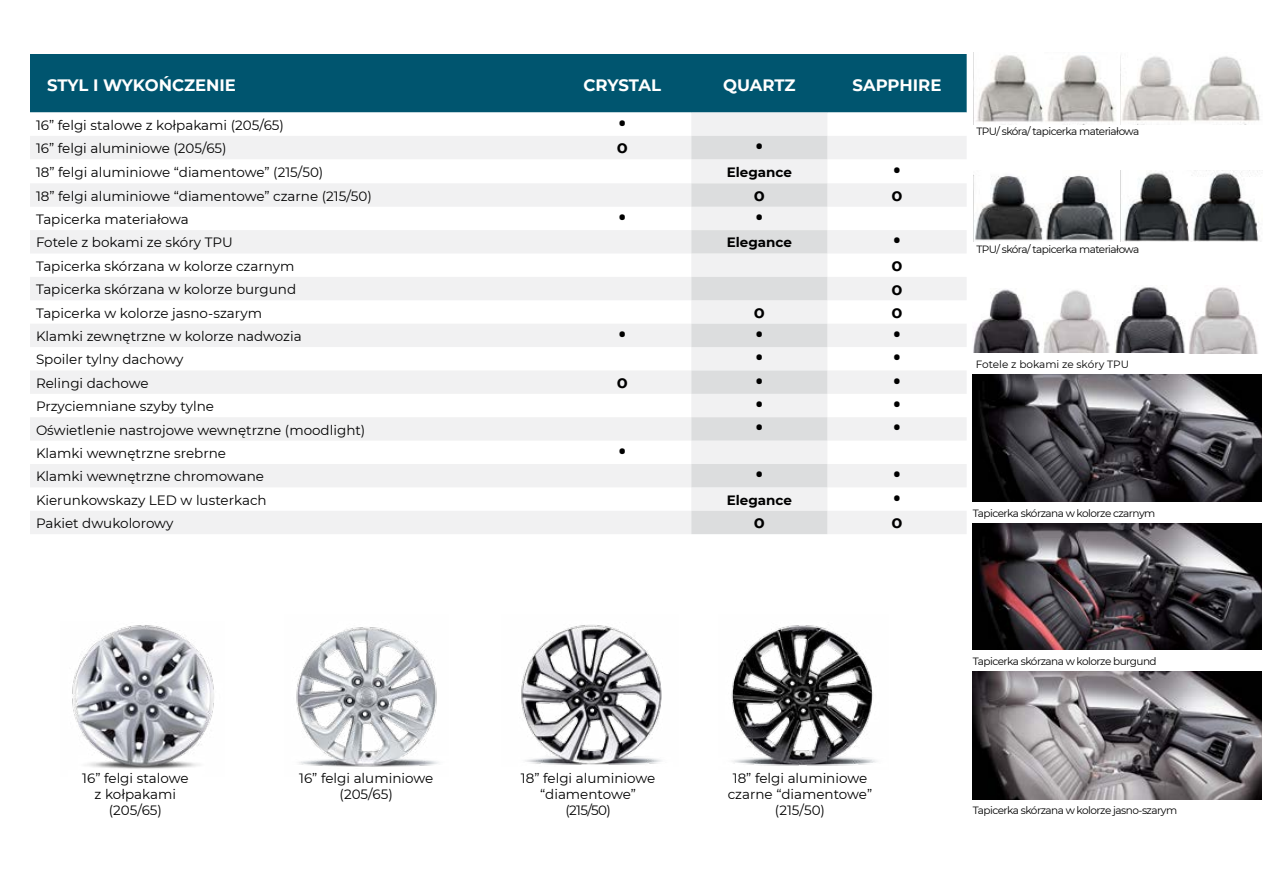
<style>
.page{position:relative;width:1263px;height:893px;background:#fff}
.page>*{position:absolute;margin:0;border:0;box-sizing:border-box;transform-origin:0 0}
.t1{font:27px "Roboto";color:#000}
.t2{font:700 18px "Arial";color:#000}
.t3{font:700 16.5px "Montserrat";color:#fff}
.t4{font:13.5px/16.2px "Montserrat";color:#000;text-align:center}
.t5{font:700 13.5px "Montserrat";color:#000}
.t6{font:10.5px "Montserrat";letter-spacing:-.05em;color:#000}
.t7{font:10.5px "Montserrat";color:#000}
</style>
<div class="page">
<img style="left:973px;top:374px;width:289px;height:128px">
<img style="left:973px;top:672px;width:289px;height:127px">
<img style="left:973px;top:523px;width:289px;height:126px">
<img style="left:976px;top:55px;width:140px;height:70px">
<img style="left:1122px;top:56px;width:138px;height:68px">
<img style="left:974px;top:175px;width:140px;height:66px">
<img style="left:1124px;top:170px;width:136px;height:72px">
<img style="left:296px;top:627px;width:143px;height:140px">
<img style="left:731px;top:625px;width:145px;height:141px">
<img style="left:72px;top:625px;width:142px;height:144px">
<img style="left:521px;top:625px;width:141px;height:140px">
<img style="left:973px;top:289px;width:137px;height:63px">
<img style="left:1115px;top:287px;width:143px;height:66px">
<div style="left:30px;top:54px;width:937px;height:58px;background:#00556f"></div>
<svg style="left:30px;top:112px;width:937px;height:1px"></svg>
<div style="left:691px;top:112px;width:136px;height:24px;background:#f1f1f2"></div>
<svg style="left:30px;top:136px;width:936px;height:398px;fill:#f1f1f2"></svg>
<svg style="left:691px;top:136px;width:136px;height:398px;fill:#dcddde"></svg>
<p class="t3" style="left:47px;top:73px;width:191px">STYL I WYKOŃCZENIE</p>
<p class="t3" style="left:583px;top:73px;width:79px">CRYSTAL</p>
<p class="t3" style="left:723px;top:73px;width:74px">QUARTZ</p>
<p class="t3" style="left:852px;top:73px;width:90px">SAPPHIRE</p>
<p class="t4" style="left:36px;top:116px;width:249px">16” felgi stalowe z kołpakami (205/65)</p>
<h1 class="t1" style="left:618px;top:104px;width:11px">•</h1>
<p class="t4" style="left:36px;top:140px;width:192px">16” felgi aluminiowe (205/65)</p>
<h2 class="t2" style="left:617px;top:134px;width:12px">o</h2>
<h1 class="t1" style="left:755px;top:128px;width:11px">•</h1>
<p class="t4" style="left:36px;top:163px;width:289px">18” felgi aluminiowe “diamentowe” (215/50)</p>
<p class="t5" style="left:727px;top:162px;width:67px">Elegance</p>
<h1 class="t1" style="left:892px;top:151px;width:11px">•</h1>
<p class="t4" style="left:36px;top:187px;width:337px">18” felgi aluminiowe “diamentowe” czarne (215/50)</p>
<h2 class="t2" style="left:754px;top:182px;width:12px">o</h2>
<h2 class="t2" style="left:891px;top:182px;width:12px">o</h2>
<p class="t4" style="left:36px;top:211px;width:154px">Tapicerka materiałowa</p>
<h1 class="t1" style="left:618px;top:198px;width:11px">•</h1>
<h1 class="t1" style="left:755px;top:198px;width:11px">•</h1>
<p class="t4" style="left:36px;top:234px;width:198px">Fotele z bokami ze skóry TPU</p>
<p class="t5" style="left:727px;top:233px;width:67px">Elegance</p>
<h1 class="t1" style="left:892px;top:222px;width:11px">•</h1>
<p class="t4" style="left:36px;top:257px;width:260px">Tapicerka skórzana w kolorze czarnym</p>
<h2 class="t2" style="left:891px;top:252px;width:12px">o</h2>
<p class="t4" style="left:36px;top:281px;width:262px">Tapicerka skórzana w kolorze burgund</p>
<h2 class="t2" style="left:891px;top:275px;width:12px">o</h2>
<p class="t4" style="left:36px;top:304px;width:228px">Tapicerka w kolorze jasno-szarym</p>
<h2 class="t2" style="left:754px;top:299px;width:12px">o</h2>
<h2 class="t2" style="left:891px;top:299px;width:12px">o</h2>
<p class="t4" style="left:36px;top:328px;width:267px">Klamki zewnętrzne w kolorze nadwozia</p>
<h1 class="t1" style="left:618px;top:315px;width:11px">•</h1>
<h1 class="t1" style="left:755px;top:315px;width:11px">•</h1>
<h1 class="t1" style="left:892px;top:315px;width:11px">•</h1>
<p class="t4" style="left:36px;top:351px;width:149px">Spoiler tylny dachowy</p>
<h1 class="t1" style="left:755px;top:339px;width:11px">•</h1>
<h1 class="t1" style="left:892px;top:339px;width:11px">•</h1>
<p class="t4" style="left:36px;top:374px;width:114px">Relingi dachowe</p>
<h2 class="t2" style="left:617px;top:369px;width:12px">o</h2>
<h1 class="t1" style="left:755px;top:362px;width:11px">•</h1>
<h1 class="t1" style="left:892px;top:362px;width:11px">•</h1>
<p class="t4" style="left:36px;top:398px;width:180px">Przyciemniane szyby tylne</p>
<h1 class="t1" style="left:755px;top:386px;width:11px">•</h1>
<h1 class="t1" style="left:892px;top:386px;width:11px">•</h1>
<p class="t4" style="left:36px;top:421px;width:331px">Oświetlenie nastrojowe wewnętrzne (moodlight)</p>
<h1 class="t1" style="left:755px;top:409px;width:11px">•</h1>
<h1 class="t1" style="left:892px;top:409px;width:11px">•</h1>
<p class="t4" style="left:36px;top:445px;width:191px">Klamki wewnętrzne srebrne</p>
<h1 class="t1" style="left:618px;top:432px;width:11px">•</h1>
<p class="t4" style="left:36px;top:468px;width:230px">Klamki wewnętrzne chromowane</p>
<h1 class="t1" style="left:755px;top:456px;width:11px">•</h1>
<h1 class="t1" style="left:892px;top:456px;width:11px">•</h1>
<p class="t4" style="left:36px;top:491px;width:232px">Kierunkowskazy LED w lusterkach</p>
<p class="t5" style="left:727px;top:490px;width:67px">Elegance</p>
<h1 class="t1" style="left:892px;top:479px;width:11px">•</h1>
<p class="t4" style="left:36px;top:515px;width:139px">Pakiet dwukolorowy</p>
<h2 class="t2" style="left:754px;top:509px;width:12px">o</h2>
<h2 class="t2" style="left:891px;top:509px;width:12px">o</h2>
<p class="t6" style="left:976px;top:124px;width:164px">TPU/ skóra/ tapicerka materiałowa</p>
<p class="t6" style="left:976px;top:242px;width:164px">TPU/ skóra/ tapicerka materiałowa</p>
<p class="t7" style="left:976px;top:357px;width:155px">Fotele z bokami ze skóry TPU</p>
<p class="t6" style="left:973px;top:506px;width:184px">Tapicerka skórzana w kolorze czarnym</p>
<p class="t4" style="left:82px;top:770px;width:108px">16” felgi stalowe z kołpakami (205/65)</p>
<p class="t4" style="left:521px;top:770px;width:136px">18” felgi aluminiowe “diamentowe” (215/50)</p>
<p class="t4" style="left:299px;top:770px;width:135px">16” felgi aluminiowe (205/65)</p>
<p class="t4" style="left:728px;top:770px;width:146px">18” felgi aluminiowe czarne “diamentowe” (215/50)</p>
<p class="t6" style="left:973px;top:654px;width:185px">Tapicerka skórzana w kolorze burgund</p>
<p class="t6" style="left:973px;top:803px;width:206px">Tapicerka skórzana w kolorze jasno-szarym</p>
</div>
